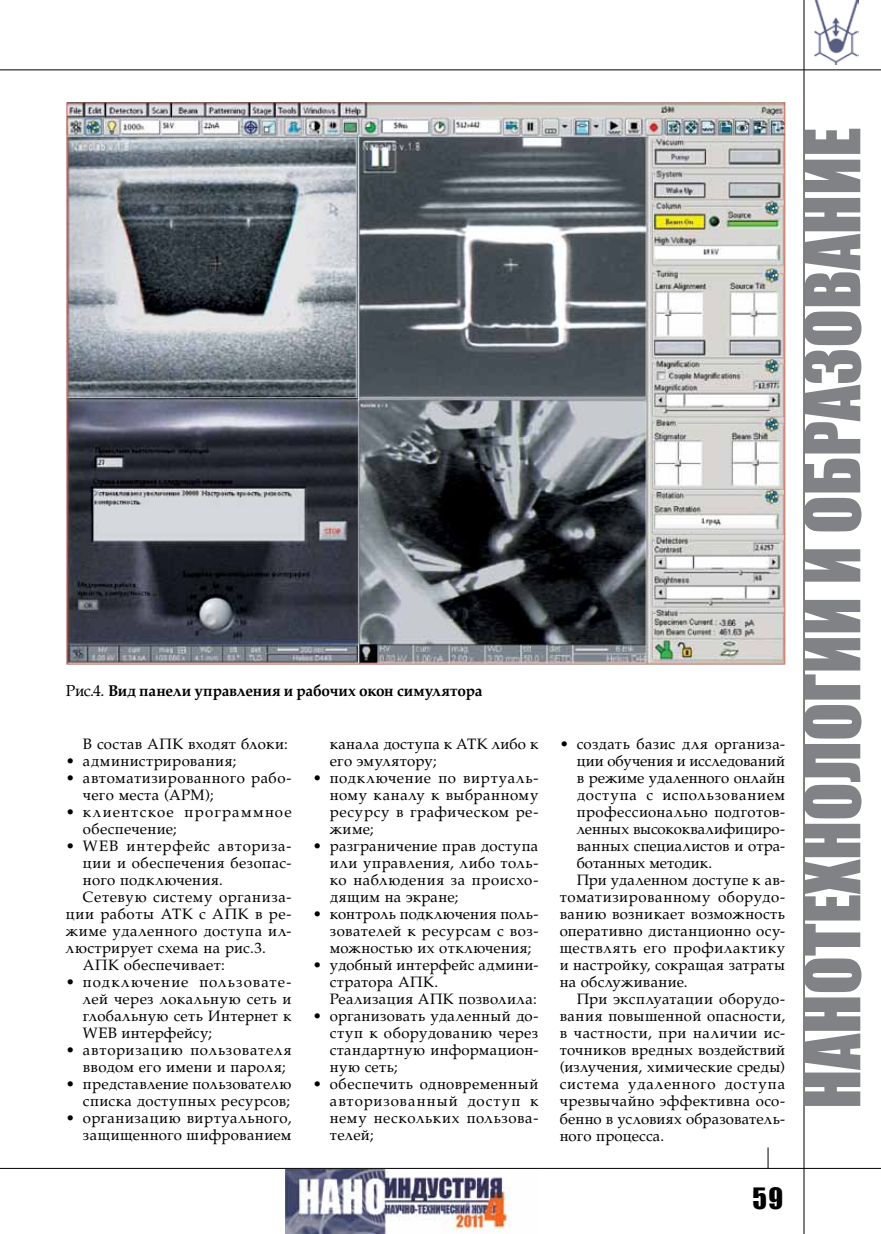
<style>
.page{position:relative;width:881px;height:1234px;background:#fff}
.page>*{position:absolute;margin:0;border:0;box-sizing:border-box;transform-origin:0 0}
.t1{font:70.5px "Impact";color:#808285}
.t2{font:27px "Impact";color:#000}
.t3{font:700 15.75px "AG Palatial C";letter-spacing:-.01em;color:#000}
.t4{font:15px/17px "AG Palatial C";letter-spacing:.025em;color:#000;text-align:justify}
.t5{font:15px "AG Palatial C";letter-spacing:.055em;color:#000}
.t6{font:15px "AG Palatial C";letter-spacing:.045em;color:#000}
.t7{font:15px "AG Palatial C";color:#000}
.t8{font:15px/17px "AG Palatial C";letter-spacing:.075em;color:#000}
.s1{font-weight:400}
</style>
<div class="page">
<svg style="left:767px;top:1147px;width:1px;height:20px"></svg>
<img style="left:814px;top:0;width:43px;height:65px">
<hr style="left:803px;top:0;width:1px;height:1233px;background:#000">
<hr style="left:0;top:1167px;width:880px;height:1px;background:#000">
<hr style="left:0;top:69px;width:880px;height:1px;background:#000">
<img style="left:285px;top:1168px;width:255px;height:65px">
<img style="left:66px;top:102px;width:718px;height:563px">
<p class="t3" style="left:66px;top:681px;width:418px"><span class="s1">Рис.4.</span> Вид панели управления и рабочих окон симулятора</p>
<p class="t4" style="left:83px;top:735px;width:206px">В состав АПК входят блоки:</p>
<p class="t4" style="left:66px;top:752px;width:172px">• администрирования;</p>
<p class="t4" style="left:83px;top:769px;width:210px;text-indent:-17px">• автоматизированного рабо&shy;чего места (АРМ);</p>
<p class="t8" style="left:83px;top:803px;width:210px;text-indent:-17px">• клиентское программное обеспечение;</p>
<p class="t5" style="left:66px;top:837px;width:227px">• WEB интерфейс авториза-</p>
<p class="t4" style="left:83px;top:854px;width:210px">ции и обеспечения безопас-</p>
<p class="t4" style="left:83px;top:871px;width:141px">ного подключения.</p>
<p class="t4" style="left:83px;top:888px;width:210px">Сетевую систему организа-</p>
<p class="t6" style="left:66px;top:905px;width:227px">ции работы АТК с АПК в ре-</p>
<p class="t4" style="left:66px;top:922px;width:227px">жиме удаленного доступа ил-</p>
<p class="t4" style="left:66px;top:939px;width:201px">люстрирует схема на рис.3.</p>
<p class="t4" style="left:83px;top:956px;width:143px">АПК обеспечивает:</p>
<p class="t4" style="left:83px;top:973px;width:210px;text-indent:-17px">• подключение пользовате&shy;лей через локальную сеть и глобальную сеть Интернет к WEB интерфейсу;</p>
<p class="t4" style="left:83px;top:1041px;width:210px;text-indent:-17px">• авторизацию пользователя вводом его имени и пароля;</p>
<p class="t4" style="left:66px;top:1075px;width:227px;text-align:right">• представление пользователю списка доступных ресурсов;</p>
<p class="t4" style="left:66px;top:1109px;width:227px;text-align:right">• организацию виртуального, защищенного шифрованием</p>
<p class="t4" style="left:330px;top:735px;width:210px">канала доступа к АТК либо к его эмулятору;</p>
<p class="t4" style="left:330px;top:769px;width:210px;text-indent:-17px">• подключение по виртуаль&shy;ному каналу к выбранному ресурсу в графическом ре&shy;жиме;</p>
<p class="t4" style="left:330px;top:837px;width:210px;text-indent:-17px">• разграничение прав доступа или управления, либо толь&shy;ко наблюдения за происхо&shy;дящим на экране;</p>
<p class="t4" style="left:330px;top:905px;width:210px;text-indent:-17px">• контроль подключения поль&shy;зователей к ресурсам с воз&shy;можностью их отключения;</p>
<p class="t4" style="left:330px;top:956px;width:210px;text-align:left;text-indent:-17px">• удобный интерфейс админи&shy;стратора АПК.<br>Реализация АПК позволила:</p>
<p class="t4" style="left:330px;top:1007px;width:210px;text-indent:-17px">• организовать удаленный до&shy;ступ к оборудованию через стандартную информацион&shy;ную сеть;</p>
<p class="t4" style="left:330px;top:1075px;width:210px;text-indent:-17px">• обеспечить одновременный авторизованный доступ к нему нескольких пользова&shy;телей;</p>
<p class="t4" style="left:559px;top:735px;width:227px">• создать базис для организа-</p>
<p class="t7" style="left:576px;top:752px;width:210px">ции обучения и исследований</p>
<p class="t4" style="left:576px;top:769px;width:210px">в режиме удаленного онлайн</p>
<p class="t5" style="left:576px;top:786px;width:210px">доступа с использованием</p>
<p class="t4" style="left:576px;top:803px;width:210px">профессионально подготов-</p>
<p class="t7" style="left:576px;top:820px;width:210px">ленных высококвалифициро-</p>
<p class="t4" style="left:576px;top:837px;width:210px">ванных специалистов и отра-</p>
<p class="t4" style="left:576px;top:854px;width:137px">ботанных методик.</p>
<p class="t4" style="left:576px;top:871px;width:210px">При удаленном доступе к ав-</p>
<p class="t4" style="left:559px;top:888px;width:227px">томатизированному оборудо-</p>
<p class="t4" style="left:559px;top:905px;width:227px">ванию возникает возможность</p>
<p class="t4" style="left:559px;top:922px;width:227px">оперативно дистанционно осу-</p>
<p class="t6" style="left:559px;top:939px;width:227px">ществлять его профилактику</p>
<p class="t4" style="left:559px;top:956px;width:227px">и настройку, сокращая затраты</p>
<p class="t4" style="left:559px;top:973px;width:129px">на обслуживание.</p>
<p class="t4" style="left:576px;top:990px;width:210px">При эксплуатации оборудо-</p>
<p class="t4" style="left:559px;top:1007px;width:227px">вания повышенной опасности,</p>
<p class="t6" style="left:559px;top:1024px;width:227px">в частности, при наличии ис-</p>
<p class="t4" style="left:559px;top:1041px;width:227px">точников вредных воздействий</p>
<p class="t4" style="left:559px;top:1058px;width:227px">(излучения, химические среды)</p>
<p class="t5" style="left:559px;top:1075px;width:227px">система удаленного доступа</p>
<p class="t4" style="left:559px;top:1092px;width:227px">чрезвычайно эффективна осо-</p>
<p class="t4" style="left:559px;top:1109px;width:227px">бенно в условиях образователь-</p>
<p class="t4" style="left:559px;top:1126px;width:106px">ного процесса.</p>
<h2 class="t2" style="left:752px;top:1176px;width:32px">59</h2>
<h1 class="t1" style="left:777px;top:1108px;width:982px;rotate:-90deg">нанотехнологии и образование</h1>
</div>
